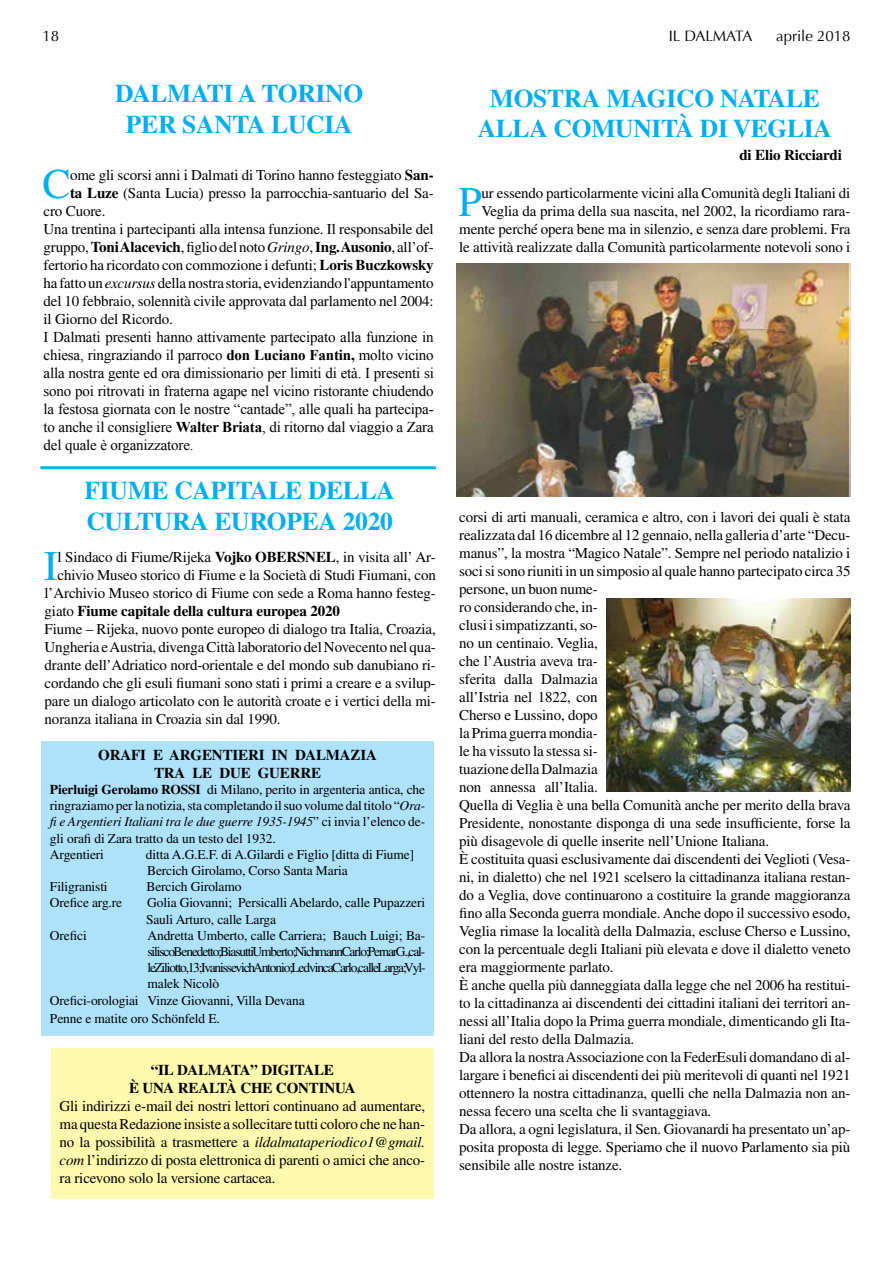
<style>
.page{position:relative;width:893px;height:1263px;background:#fff}
.page>*{position:absolute;margin:0;border:0;box-sizing:border-box;transform-origin:0 0}
.t1{font:42.15px "Times LT Std";color:#00aeef}
.t2{font:700 25.5px/30.6px "Times LT Std";letter-spacing:-.01em;color:#00aeef;text-align:center}
.t3{font:15px/18px "Times LT Std";letter-spacing:-.01em;color:#000;text-align:right}
.t4{font:15px/18px "Times New Roman";letter-spacing:-.01em;color:#000;text-align:justify}
.t5{font:700 15px/18px "Times LT Std";letter-spacing:-.01em;color:#000;text-align:center}
.t6{font:15px "Optima";color:#000}
.t7{font:13.5px/16.2px "Times LT Std";letter-spacing:-.01em;color:#000}
.t8{font:13.5px "Times LT Std";letter-spacing:-.085em;color:#000}
.s1{font-weight:700}
.s2{font-style:italic}
.s3{font-weight:400}
</style>
<div class="page">
<img style="left:456px;top:264px;width:394px;height:233px">
<img style="left:606px;top:598px;width:244px;height:194px">
<div style="left:51px;top:1048px;width:383px;height:151px;background:#fff9ae"></div>
<div style="left:41px;top:741px;width:393px;height:294px;background:#aee2fa"></div>
<hr style="left:40px;top:466px;width:396px;height:3px;background:#00aeef">
<p class="t6" style="left:43px;top:28px;width:18px">18</p>
<p class="t6" style="left:669px;top:28px;width:85px">IL DALMATA</p>
<p class="t6" style="left:776px;top:28px;width:76px">aprile 2018</p>
<h2 class="t2" style="left:115px;top:78px;width:250px">DALMATI A TORINO<br>PER SANTA LUCIA</h2>
<h1 class="t1" style="left:42px;top:160px;width:30px">C</h1>
<p class="t3" style="left:70px;top:166px;width:365px">ome gli scorsi anni i Dalmati di Torino hanno festeggiato <span class="s1">San-</span></p>
<p class="t3" style="left:70px;top:184px;width:365px"><span class="s1">ta Luze</span> (Santa Lucia) presso la parrocchia-santuario del Sa-</p>
<p class="t3" style="left:44px;top:202px;width:63px">cro Cuore.</p>
<p class="t3" style="left:44px;top:220px;width:392px">Una trentina i partecipanti alla intensa funzione. Il responsabile del</p>
<p class="t3" style="left:44px;top:238px;width:392px">gruppo, <span class="s1">Toni Alacevich</span>, figlio del noto <span class="s2">Gringo</span>, <span class="s1">Ing. Ausonio</span>, all’of-</p>
<p class="t3" style="left:44px;top:256px;width:392px">fertorio ha ricordato con commozione i defunti; <span class="s1">Loris Buczkowsky</span></p>
<p class="t3" style="left:44px;top:274px;width:392px">ha fatto un <span class="s2">excursus</span> della nostra storia, evidenziando l'appuntamento</p>
<p class="t3" style="left:44px;top:292px;width:392px">del 10 febbraio, solennità civile approvata dal parlamento nel 2004:</p>
<p class="t3" style="left:44px;top:310px;width:131px">il Giorno del Ricordo.</p>
<p class="t4" style="left:44px;top:328px;width:392px">I Dalmati presenti hanno attivamente partecipato alla funzione in chiesa, ringraziando il parroco <span class="s1">don Luciano Fantin,</span> molto vicino alla nostra gente ed ora dimissionario per limiti di età. I presenti si sono poi ritrovati in fraterna agape nel vicino ristorante chiudendo la festosa giornata con le nostre “cantade”, alle quali ha partecipa&shy;to anche il consigliere <span class="s1">Walter Briata</span>, di ritorno dal viaggio a Zara del quale è organizzatore.</p>
<h2 class="t2" style="left:85px;top:475px;width:312px;text-align:left">FIUME CAPITALE DELLA<br>CULTURA EUROPEA 2020</h2>
<h1 class="t1" style="left:44px;top:542px;width:16px">I</h1>
<p class="t3" style="left:58px;top:548px;width:380px">l Sindaco di Fiume/Rijeka <span class="s1">Vojko OBERSNEL</span>, in visita all’ Ar-</p>
<p class="t3" style="left:58px;top:566px;width:380px">chivio Museo storico di Fiume e la Società di Studi Fiumani, con</p>
<p class="t3" style="left:45px;top:584px;width:393px">l’Archivio Museo storico di Fiume con sede a Roma hanno festeg-</p>
<p class="t5" style="left:45px;top:602px;width:297px"><span class="s3">giato</span> Fiume capitale della cultura europea 2020</p>
<p class="t3" style="left:45px;top:620px;width:393px">Fiume – Rijeka, nuovo ponte europeo di dialogo tra Italia, Croazia,</p>
<p class="t3" style="left:45px;top:638px;width:393px">Ungheria e Austria, divenga Città laboratorio del Novecento nel qua-</p>
<p class="t3" style="left:45px;top:656px;width:393px">drante dell’Adriatico nord-orientale e del mondo sub danubiano ri-</p>
<p class="t3" style="left:45px;top:674px;width:393px">cordando che gli esuli fiumani sono stati i primi a creare e a svilup-</p>
<p class="t3" style="left:45px;top:692px;width:393px">pare un dialogo articolato con le autorità croate e i vertici della mi-</p>
<p class="t3" style="left:45px;top:710px;width:238px">noranza italiana in Croazia sin dal 1990.</p>
<p class="t5" style="left:98px;top:745px;width:280px">ORAFI E ARGENTIERI IN DALMAZIA<br>TRA LE DUE GUERRE</p>
<p class="t7" style="left:50px;top:781px;width:377px"><span class="s1">Pierluigi Gerolamo ROSSI</span> di Milano, perito in argenteria antica, che ringraziamo per la notizia, sta completando il suo volume dal titolo “<span class="s2">Ora&shy;fi e Argentieri Italiani tra le due guerre 1935-1945</span>” ci invia l’elenco de&shy;gli orafi di Zara tratto da un testo del 1932.<br>Argentieri</p>
<p class="t7" style="left:146px;top:846px;width:270px">ditta A.G.E.F. di A.Gilardi e Figlio [ditta di Fiume]<br>Bercich Girolamo, Corso Santa Maria</p>
<p class="t7" style="left:50px;top:878px;width:59px">Filigranisti</p>
<p class="t7" style="left:146px;top:878px;width:97px">Bercich Girolamo</p>
<p class="t7" style="left:50px;top:895px;width:74px">Orefice arg.re</p>
<p class="t7" style="left:146px;top:895px;width:281px">Golia Giovanni; Persicalli Abelardo, calle Pupazzeri<br>Sauli Arturo, calle Larga</p>
<p class="t7" style="left:50px;top:927px;width:38px">Orefici</p>
<p class="t7" style="left:147px;top:927px;width:279px">Andretta Umberto, calle Carriera; Bauch Luigi; Ba-</p>
<p class="t8" style="left:147px;top:944px;width:279px">silisco Benedetto; Biasutti Umberto; Nichmann Carlo; Pernar G., cal-</p>
<p class="t8" style="left:147px;top:960px;width:279px">le Ziliotto, 13; Ivanissevich Antonio; Ledvinca Carlo, calle Larga; Vyl-</p>
<p class="t7" style="left:147px;top:976px;width:73px">malek Nicolò</p>
<p class="t7" style="left:50px;top:992px;width:256px">Orefici-orologiai Vinze Giovanni, Villa Devana</p>
<p class="t7" style="left:50px;top:1010px;width:171px">Penne e matite oro Schönfeld E.</p>
<p class="t5" style="left:129px;top:1060px;width:228px">“IL DALMATA” DIGITALE<br>È UNA REALTÀ CHE CONTINUA</p>
<p class="t3" style="left:60px;top:1097px;width:367px;text-align:justify">Gli indirizzi e-mail dei nostri lettori continuano ad aumentare, ma questa Redazione insiste a sollecitare tutti coloro che ne han&shy;no la possibilità a trasmettere a <span class="s2">ildalmataperiodico1@gmail. com</span> l’indirizzo di posta elettronica di parenti o amici che anco&shy;ra ricevono solo la versione cartacea.</p>
<h2 class="t2" style="left:478px;top:82px;width:356px">MOSTRA MAGICO NATALE<br>ALLA COMUNITÀ DI VEGLIA</h2>
<p class="t5" style="left:739px;top:145px;width:104px">di Elio Ricciardi</p>
<p class="t3" style="left:459px;top:184px;width:393px">ur essendo particolarmente vicini alla Comunità degli Italiani di Veglia da prima della sua nascita, nel 2002, la ricordiamo rara&shy;mente perché opera bene ma in silenzio, e senza dare problemi. Fra le attività realizzate dalla Comunità particolarmente notevoli sono i</p>
<h1 class="t1" style="left:459px;top:178px;width:25px">P</h1>
<p class="t3" style="left:459px;top:508px;width:393px;text-align:left">corsi di arti manuali, ceramica e altro, con i lavori dei quali è stata realizzata dal 16 dicembre al 12 gennaio, nella galleria d’arte “Decu&shy;manus”, la mostra “Magico Natale”. Sempre nel periodo natalizio i soci si sono riuniti in un simposio al quale hanno partecipato circa 35 persone, un buon nume-<br>ro considerando che, in-<br>clusi i simpatizzanti, so-<br>no un centinaio. Veglia,<br>che l’Austria aveva tra-<br>sferita dalla Dalmazia<br>all’Istria nel 1822, con<br>Cherso e Lussino, dopo<br>la Prima guerra mondia-<br>le ha vissuto la stessa si-<br>tuazione della Dalmazia<br>non annessa all’Italia.<br>Quella di Veglia è una bella Comunità anche per merito della brava Presidente, nonostante disponga di una sede insufficiente, forse la più disagevole di quelle inserite nell’Unione Italiana.<br>È costituita quasi esclusivamente dai discendenti dei Veglioti (Vesa&shy;ni, in dialetto) che nel 1921 scelsero la cittadinanza italiana restan&shy;do a Veglia, dove continuarono a costituire la grande maggioranza fino alla Seconda guerra mondiale. Anche dopo il successivo esodo, Veglia rimase la località della Dalmazia, escluse Cherso e Lussino, con la percentuale degli Italiani più elevata e dove il dialetto veneto era maggiormente parlato.<br>È anche quella più danneggiata dalla legge che nel 2006 ha restitui&shy;to la cittadinanza ai discendenti dei cittadini italiani dei territori an&shy;nessi all’Italia dopo la Prima guerra mondiale, dimenticando gli Ita&shy;liani del resto della Dalmazia.<br>Da allora la nostra Associazione con la FederEsuli domandano di al&shy;largare i benefici ai discendenti dei più meritevoli di quanti nel 1921 ottennero la nostra cittadinanza, quelli che nella Dalmazia non an&shy;nessa fecero una scelta che li svantaggiava.<br>Da allora, a ogni legislatura, il Sen. Giovanardi ha presentato un’ap&shy;posita proposta di legge. Speriamo che il nuovo Parlamento sia più sensibile alle nostre istanze.</p>
</div>
